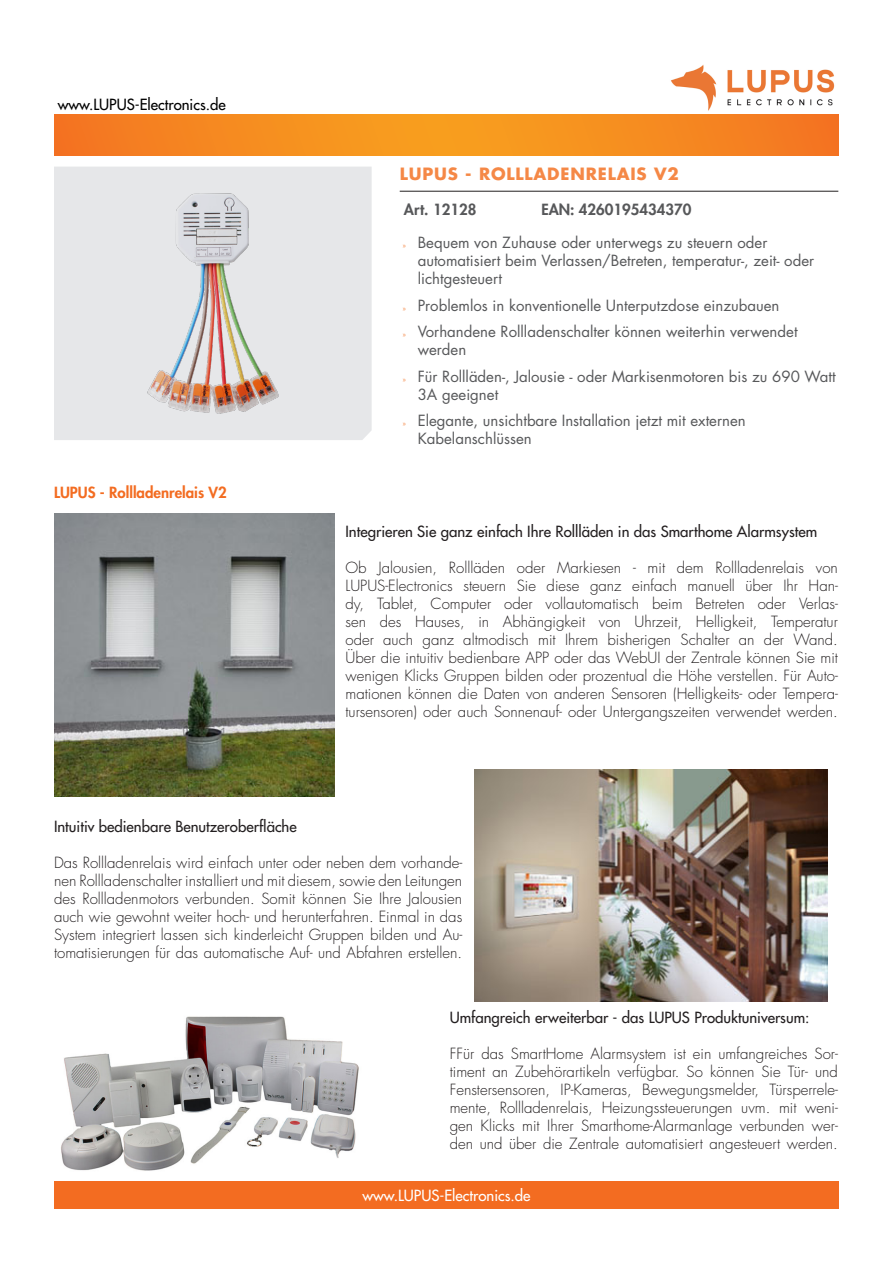
<style>
.page{position:relative;width:893px;height:1263px;background:#fff}
.page>*{position:absolute;margin:0;border:0;box-sizing:border-box;transform-origin:0 0}
._01-Produkt_Überschr{font:700 16.5px "Futura Std";letter-spacing:.05em;color:#f58846}
.t1{font:300 15px/18px "Futura Std";color:#231f20;text-align:justify}
.t2{font:15px/18px "Futura Std";color:#57585a}
.t3{font:500 15px "Futura Std";color:#231f20}
._01-Produkt_-_Beschr{font:800 15px "Futura Std";color:#57585a}
.Fußnote{font:500 15px "Futura Std";color:#fff}
.Fußnote-2{font:500 15px "Futura Std";color:#000}
.t4{font:800 15px "Futura Std";color:#f36c21}
.s1{font-family:"Myriad Pro";font-size:7.5px;color:#f58846}
</style>
<div class="page">
<img style="left:656px;top:65px;width:183px;height:50px">
<svg style="left:54px;top:115px;width:785px;height:41px;background:#f58b20"></svg>
<div style="left:54px;top:1181px;width:785px;height:28px;background:#f36c21"></div>
<div style="left:54px;top:167px;width:318px;height:273px;background:#e6e7e9"></div>
<img style="left:76px;top:167px;width:274px;height:273px">
<hr style="left:400px;top:191px;width:438px;height:1px;background:#231f20">
<img style="left:54px;top:513px;width:280px;height:283px">
<img style="left:475px;top:769px;width:352px;height:232px">
<img style="left:61px;top:1016px;width:298px;height:155px">
<p class="Fußnote-2" style="left:58px;top:95px;width:170px">www.LUPUS-Electronics.de</p>
<p class="t4" style="left:54px;top:483px;width:174px">LUPUS - Rollladenrelais V2</p>
<p class="_01-Produkt_Überschr" style="left:400px;top:163px;width:280px">LUPUS - ROLLLADENRELAIS V2</p>
<p class="_01-Produkt_-_Beschr" style="left:404px;top:200px;width:74px">Art. 12128</p>
<p class="_01-Produkt_-_Beschr" style="left:541px;top:200px;width:152px">EAN: 4260195434370</p>
<p class="t2" style="left:418px;top:234px;width:398px;text-indent:-15px"><span class="s1">»</span> Bequem von Zuhause oder unterwegs zu steuern oder automatisiert beim Verlassen/Betreten, temperatur-, zeit- oder lichtgesteuert</p>
<p class="t2" style="left:403px;top:296px;width:378px"><span class="s1">»</span> Problemlos in konventionelle Unterputzdose einzubauen</p>
<p class="t2" style="left:418px;top:323px;width:381px;text-indent:-15px"><span class="s1">»</span> Vorhandene Rollladenschalter können weiterhin verwendet werden</p>
<p class="t2" style="left:418px;top:367px;width:419px;text-indent:-15px"><span class="s1">»</span> Für Rollläden-, Jalousie - oder Markisenmotoren bis zu 690 Watt<br>3A geeignet</p>
<p class="t2" style="left:418px;top:412px;width:330px;text-indent:-15px"><span class="s1">»</span> Elegante, unsichtbare Installation jetzt mit externen<br>Kabelanschlüssen</p>
<p class="t3" style="left:345px;top:522px;width:473px">Integrieren Sie ganz einfach Ihre Rollläden in das Smarthome Alarmsystem</p>
<p class="t1" style="left:345px;top:559px;width:494px">Ob Jalousien, Rollläden oder Markiesen - mit dem Rollladenrelais von LUPUS-Electronics steuern Sie diese ganz einfach manuell über Ihr Han&shy;dy, Tablet, Computer oder vollautomatisch beim Betreten oder Verlas&shy;sen des Hauses, in Abhängigkeit von Uhrzeit, Helligkeit, Temperatur oder auch ganz altmodisch mit Ihrem bisherigen Schalter an der Wand.</p>
<p class="t1" style="left:345px;top:649px;width:494px">Über die intuitiv bedienbare APP oder das WebUI der Zentrale können Sie mit wenigen Klicks Gruppen bilden oder prozentual die Höhe verstellen. Für Auto&shy;mationen können die Daten von anderen Sensoren (Helligkeits- oder Tempera&shy;tursensoren) oder auch Sonnenauf- oder Untergangszeiten verwendet werden.</p>
<p class="t3" style="left:54px;top:817px;width:244px">Intuitiv bedienbare Benutzeroberfläche</p>
<p class="t1" style="left:54px;top:854px;width:410px">Das Rollladenrelais wird einfach unter oder neben dem vorhande&shy;nen Rollladenschalter installiert und mit diesem, sowie den Leitungen des Rollladenmotors verbunden. Somit können Sie Ihre Jalousien auch wie gewohnt weiter hoch- und herunterfahren. Einmal in das System integriert lassen sich kinderleicht Gruppen bilden und Au&shy;tomatisierungen für das automatische Auf- und Abfahren erstellen.</p>
<p class="t3" style="left:450px;top:1008px;width:361px">Umfangreich erweiterbar - das LUPUS Produktuniversum:</p>
<p class="t1" style="left:450px;top:1045px;width:390px">FFür das SmartHome Alarmsystem ist ein umfangreiches Sor&shy;timent an Zubehörartikeln verfügbar. So können Sie Tür- und Fenstersensoren, IP-Kameras, Bewegungsmelder, Türsperrele&shy;mente, Rollladenrelais, Heizungssteuerungen uvm. mit weni&shy;gen Klicks mit Ihrer Smarthome-Alarmanlage verbunden wer&shy;den und über die Zentrale automatisiert angesteuert werden.</p>
<p class="Fußnote" style="left:362px;top:1186px;width:170px">www.LUPUS-Electronics.de</p>
</div>
